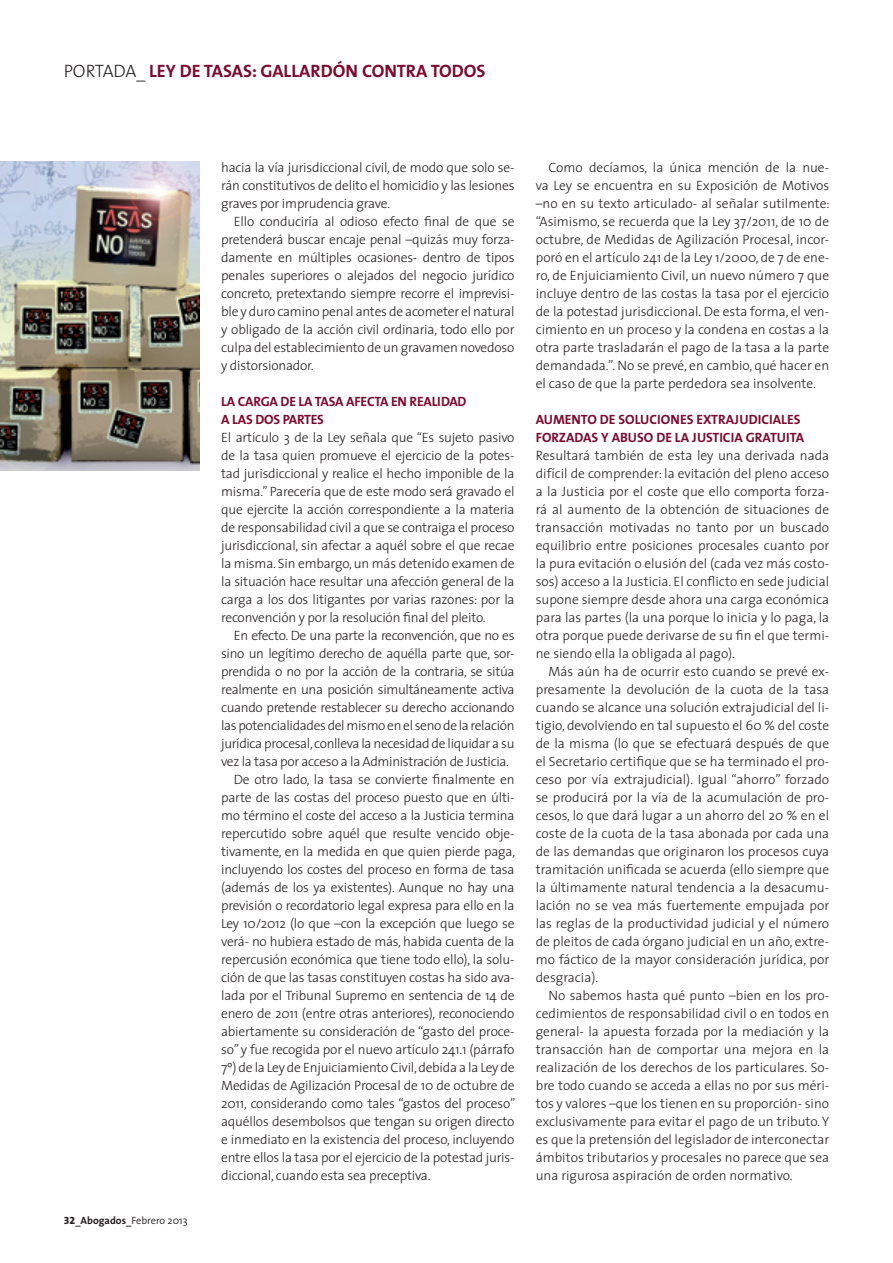
<style>
.page{position:relative;width:893px;height:1263px;background:#fff}
.page>*{position:absolute;margin:0;border:0;box-sizing:border-box;transform-origin:0 0}
.t1{font:700 18px "The Sans";color:#7c0a2c}
.t2{font:300 13.5px/18px "The Sans";letter-spacing:-.015em;color:#231f20;text-align:justify}
.t3{font:700 13.5px "The Sans";color:#7c0a2c}
.t4{font:300 10.5px "The Sans";color:#231f20}
.s1{font-weight:300;color:#231f20}
.s2{font-family:"The Sans Extra Bold Expert";font-weight:400}
.s3{font-weight:600}
.s4{font-weight:700}
</style>
<div class="page">
<img style="left:0;top:162px;width:200px;height:308px">
<h1 class="t1" style="left:64px;top:56px;width:423px"><span class="s1">portada_</span> LEY DE TASAS: GALLARDÓN CONTRA TODOS</h1>
<p class="t4" style="left:64px;top:1211px;width:125px"><span class="s2">32</span><span class="s3">_</span><span class="s4">ABOGADOS</span><span class="s3">_</span>Febrero 2013</p>
<p class="t2" style="left:221px;top:158px;width:295px">hacia la vía jurisdiccional civil, de modo que solo se&shy;rán constitutivos de delito el homicidio y las lesiones graves por imprudencia grave.</p>
<p class="t2" style="left:221px;top:212px;width:295px;text-indent:13px">Ello conduciría al odioso efecto final de que se pretenderá buscar encaje penal –quizás muy forza&shy;damente en múltiples ocasiones- dentro de tipos penales superiores o alejados del negocio jurídico concreto, pretextando siempre recorre el imprevisi&shy;ble y duro camino penal antes de acometer el natural y obligado de la acción civil ordinaria, todo ello por culpa del establecimiento de un gravamen novedoso y distorsionador.</p>
<p class="t3" style="left:221px;top:390px;width:247px">LA CARGA DE LA TASA AFECTA EN REALIDAD</p>
<p class="t3" style="left:221px;top:408px;width:104px">A LAS DOS PARTES</p>
<p class="t2" style="left:221px;top:428px;width:295px">El artículo 3 de la Ley señala que “Es sujeto pasivo de la tasa quien promueve el ejercicio de la potes&shy;tad jurisdiccional y realice el hecho imponible de la misma.” Parecería que de este modo será gravado el que ejercite la acción correspondiente a la materia de responsabilidad civil a que se contraiga el proceso jurisdiccional, sin afectar a aquél sobre el que recae la misma. Sin embargo, un más detenido examen de la situación hace resultar una afección general de la carga a los dos litigantes por varias razones: por la reconvención y por la resolución final del pleito.</p>
<p class="t2" style="left:221px;top:626px;width:295px;text-indent:13px">En efecto. De una parte la reconvención, que no es sino un legítimo derecho de aquélla parte que, sor&shy;prendida o no por la acción de la contraria, se sitúa realmente en una posición simultáneamente activa cuando pretende restablecer su derecho accionando las potencialidades del mismo en el seno de la relación jurídica procesal, conlleva la necesidad de liquidar a su vez la tasa por acceso a la Administración de Justicia.</p>
<p class="t2" style="left:221px;top:770px;width:296px;text-indent:13px">De otro lado, la tasa se convierte finalmente en parte de las costas del proceso puesto que en últi&shy;mo término el coste del acceso a la Justicia termina repercutido sobre aquél que resulte vencido obje&shy;tivamente, en la medida en que quien pierde paga, incluyendo los costes del proceso en forma de tasa (además de los ya existentes). Aunque no hay una previsión o recordatorio legal expresa para ello en la Ley 10/2012 (lo que –con la excepción que luego se verá- no hubiera estado de más, habida cuenta de la repercusión económica que tiene todo ello), la solu&shy;ción de que las tasas constituyen costas ha sido ava&shy;lada por el Tribunal Supremo en sentencia de 14 de enero de 2011 (entre otras anteriores), reconociendo abiertamente su consideración de “gasto del proce&shy;so” y fue recogida por el nuevo artículo 241.1 (párrafo 7º) de la Ley de Enjuiciamiento Civil, debida a la Ley de Medidas de Agilización Procesal de 10 de octubre de 2011, considerando como tales “gastos del proceso” aquéllos desembolsos que tengan su origen directo e inmediato en la existencia del proceso, incluyendo entre ellos la tasa por el ejercicio de la potestad juris&shy;diccional, cuando esta sea preceptiva.</p>
<p class="t2" style="left:536px;top:158px;width:296px;text-indent:13px">Como decíamos, la única mención de la nue&shy;va Ley se encuentra en su Exposición de Motivos –no en su texto articulado- al señalar sutilmente: “Asimismo, se recuerda que la Ley 37/2011, de 10 de octubre, de Medidas de Agilización Procesal, incor&shy;poró en el artículo 241 de la Ley 1/2000, de 7 de ene&shy;ro, de Enjuiciamiento Civil, un nuevo número 7 que incluye dentro de las costas la tasa por el ejercicio de la potestad jurisdiccional. De esta forma, el ven&shy;cimiento en un proceso y la condena en costas a la otra parte trasladarán el pago de la tasa a la parte demandada.”. No se prevé, en cambio, qué hacer en el caso de que la parte perdedora sea insolvente.</p>
<p class="t3" style="left:536px;top:408px;width:266px">AUMENTO DE SOLUCIONES EXTRAJUDICIALES</p>
<p class="t3" style="left:536px;top:426px;width:270px">FORZADAS Y ABUSO DE LA JUSTICIA GRATUITA</p>
<p class="t2" style="left:536px;top:446px;width:295px">Resultará también de esta ley una derivada nada difícil de comprender: la evitación del pleno acceso a la Justicia por el coste que ello comporta forza&shy;rá al aumento de la obtención de situaciones de transacción motivadas no tanto por un buscado equilibrio entre posiciones procesales cuanto por la pura evitación o elusión del (cada vez más costo&shy;sos) acceso a la Justicia. El conflicto en sede judicial supone siempre desde ahora una carga económica para las partes (la una porque lo inicia y lo paga, la otra porque puede derivarse de su fin el que termi&shy;ne siendo ella la obligada al pago).</p>
<p class="t2" style="left:536px;top:662px;width:295px;text-indent:13px">Más aún ha de ocurrir esto cuando se prevé ex&shy;presamente la devolución de la cuota de la tasa cuando se alcance una solución extrajudicial del li&shy;tigio, devolviendo en tal supuesto el 60 % del coste de la misma (lo que se efectuará después de que el Secretario certifique que se ha terminado el pro&shy;ceso por vía extrajudicial). Igual “ahorro” forzado se producirá por la vía de la acumulación de pro&shy;cesos, lo que dará lugar a un ahorro del 20 % en el coste de la cuota de la tasa abonada por cada una de las demandas que originaron los procesos cuya tramitación unificada se acuerda (ello siempre que la últimamente natural tendencia a la desacumu&shy;lación no se vea más fuertemente empujada por las reglas de la productividad judicial y el número de pleitos de cada órgano judicial en un año, extre&shy;mo fáctico de la mayor consideración jurídica, por desgracia).</p>
<p class="t2" style="left:536px;top:986px;width:295px;text-indent:13px">No sabemos hasta qué punto –bien en los pro&shy;cedimientos de responsabilidad civil o en todos en general- la apuesta forzada por la mediación y la transacción han de comportar una mejora en la realización de los derechos de los particulares. So&shy;bre todo cuando se acceda a ellas no por sus méri&shy;tos y valores –que los tienen en su proporción- sino exclusivamente para evitar el pago de un tributo. Y es que la pretensión del legislador de interconectar ámbitos tributarios y procesales no parece que sea una rigurosa aspiración de orden normativo.</p>
</div>
